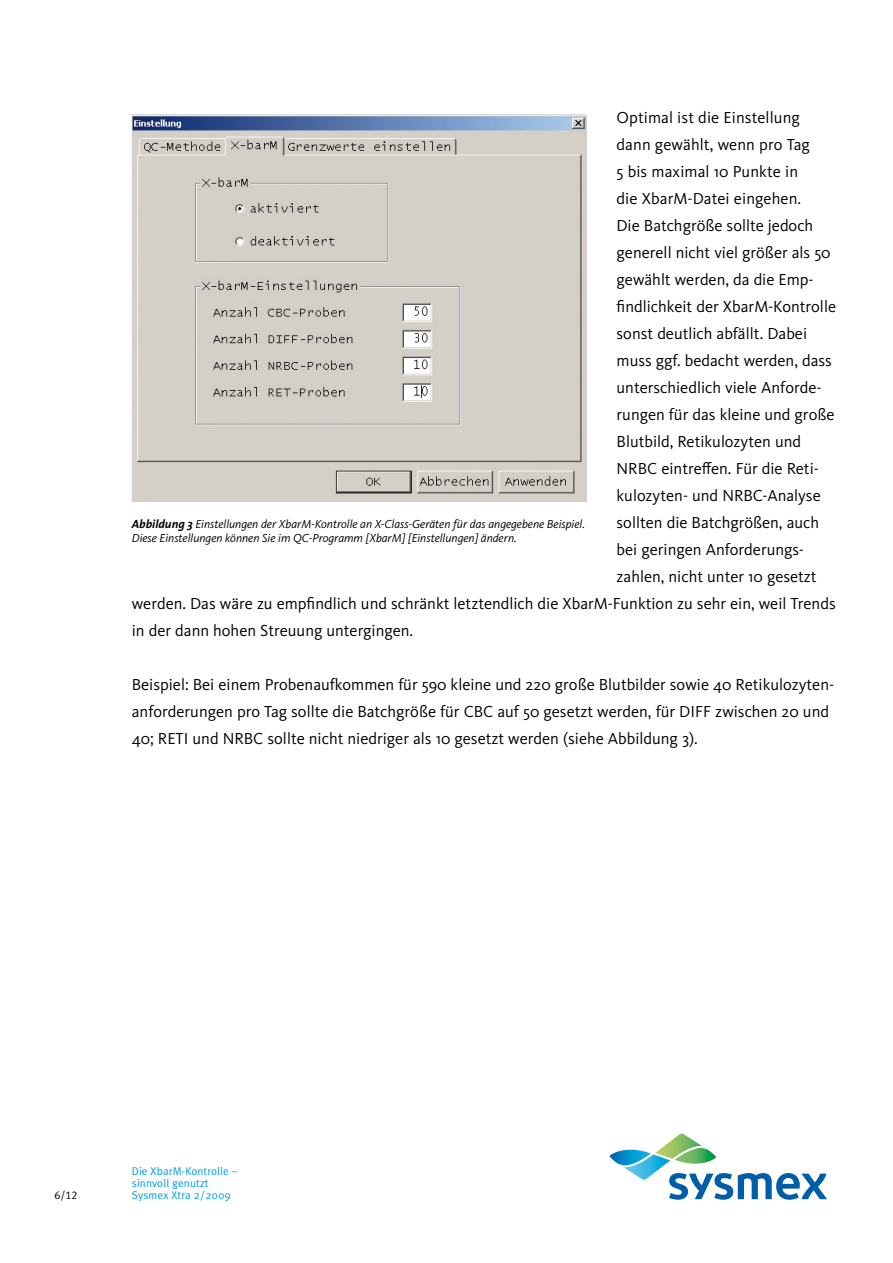
<style>
.page{position:relative;width:893px;height:1263px;background:#fff}
.page>*{position:absolute;margin:0;border:0;box-sizing:border-box;transform-origin:0 0}
.t1{font:16.5px/27px "Kievit Pro";color:#000}
.t2{font:italic 12px/13.5px "Kievit Pro";color:#000}
.t3{font:11.25px/12px "Meta Plus Normal";letter-spacing:.01em;color:#009ee0}
.t4{font:11.25px "Meta Plus Normal Caps";color:#000}
.s1{font-family:"The Sans";font-weight:700}
</style>
<div class="page">
<img style="left:132px;top:114px;width:455px;height:387px">
<svg style="left:610px;top:1133px;width:217px;height:67px"></svg>
<p class="t1" style="left:617px;top:104px;width:185px">Optimal ist die Einstellung</p>
<p class="t1" style="left:617px;top:131px;width:195px">dann gewählt, wenn pro Tag</p>
<p class="t1" style="left:617px;top:158px;width:183px">5 bis maximal 10 Punkte in</p>
<p class="t1" style="left:617px;top:185px;width:186px">die XbarM-Datei eingehen.</p>
<p class="t1" style="left:617px;top:212px;width:198px">Die Batchgröße sollte jedoch</p>
<p class="t1" style="left:617px;top:239px;width:216px">generell nicht viel größer als 50</p>
<p class="t1" style="left:617px;top:266px;width:199px">gewählt werden, da die Emp-</p>
<p class="t1" style="left:617px;top:293px;width:221px">findlichkeit der XbarM-Kontrolle</p>
<p class="t1" style="left:617px;top:320px;width:192px">sonst deutlich abfällt. Dabei</p>
<p class="t1" style="left:617px;top:347px;width:217px">muss ggf. bedacht werden, dass</p>
<p class="t1" style="left:617px;top:374px;width:206px">unterschiedlich viele Anforde-</p>
<p class="t1" style="left:617px;top:401px;width:219px">rungen für das kleine und große</p>
<p class="t1" style="left:617px;top:428px;width:186px">Blutbild, Retikulozyten und</p>
<p class="t1" style="left:617px;top:455px;width:204px">NRBC eintreffen. Für die Reti-</p>
<p class="t1" style="left:617px;top:482px;width:206px">kulozyten- und NRBC-Analyse</p>
<p class="t1" style="left:617px;top:509px;width:204px">sollten die Batchgrößen, auch</p>
<p class="t1" style="left:617px;top:536px;width:189px">bei geringen Anforderungs-</p>
<p class="t1" style="left:617px;top:563px;width:202px">zahlen, nicht unter 10 gesetzt</p>
<p class="t1" style="left:132px;top:590px;width:705px">werden. Das wäre zu empfindlich und schränkt letztendlich die XbarM-Funktion zu sehr ein, weil Trends</p>
<p class="t1" style="left:132px;top:617px;width:283px">in der dann hohen Streuung untergingen.</p>
<p class="t1" style="left:132px;top:671px;width:704px">Beispiel: Bei einem Probenaufkommen für 590 kleine und 220 große Blutbilder sowie 40 Retikulozyten&shy;anforderungen pro Tag sollte die Batchgröße für CBC auf 50 gesetzt werden, für DIFF zwischen 20 und<br>40; RETI und NRBC sollte nicht niedriger als 10 gesetzt werden (siehe Abbildung 3).</p>
<p class="t2" style="left:132px;top:517px;width:455px"><span class="s1">Abbildung 3</span> Einstellungen der XbarM-Kontrolle an X-Class-Geräten für das angegebene Beispiel.<br>Diese Einstellungen können Sie im QC-Programm [XbarM] [Einstellungen] ändern.</p>
<p class="t4" style="left:54px;top:1189px;width:25px">6/12</p>
<p class="t3" style="left:132px;top:1165px;width:107px">Die XbarM-Kontrolle – sinnvoll genutzt<br>Sysmex Xtra 2/2009</p>
</div>
